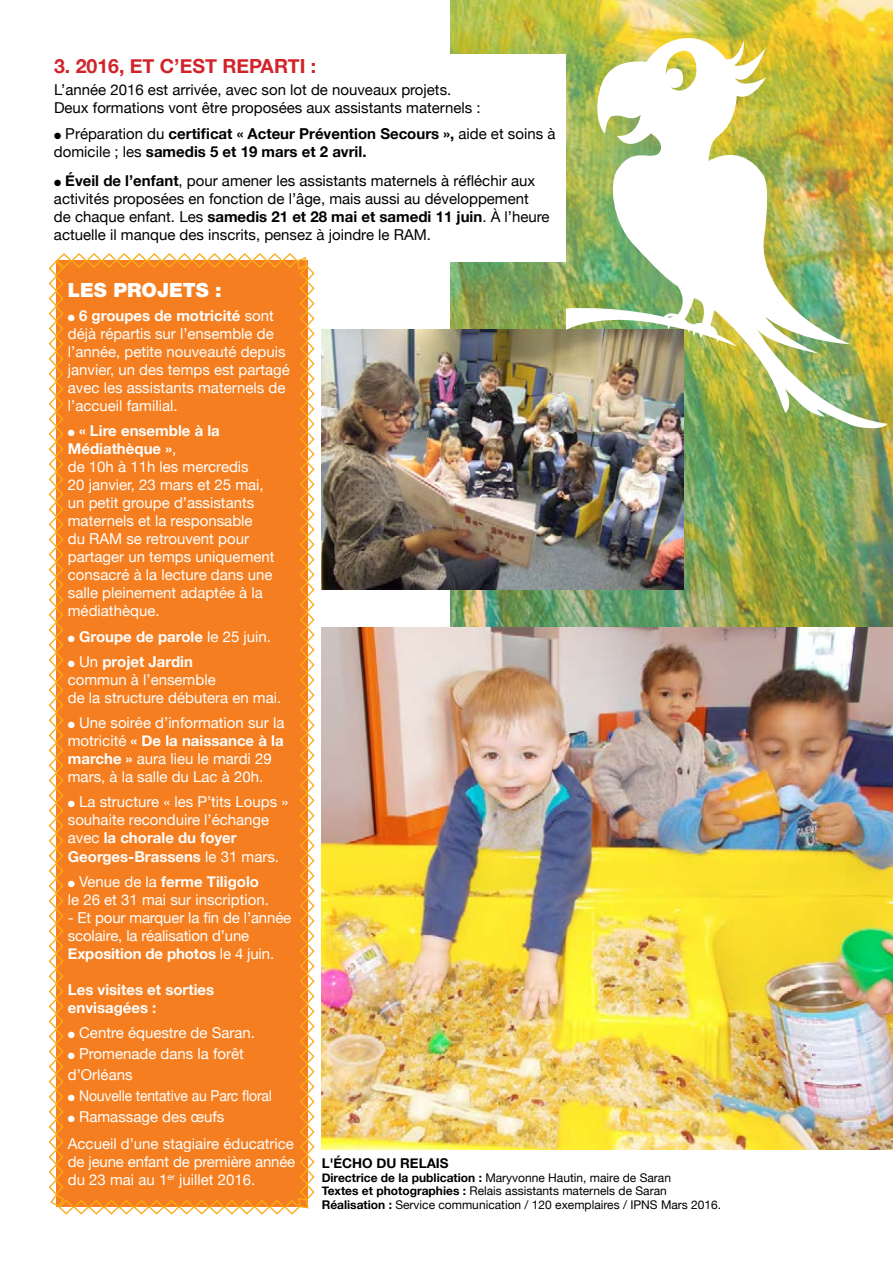
<style>
.page{position:relative;width:893px;height:1263px;background:#fff}
.page>*{position:absolute;margin:0;border:0;box-sizing:border-box;transform-origin:0 0}
.t1{font:700 19.5px "Helvetica Neue";color:#d2232a}
.t2{font:900 19.5px "Helvetica Neue LT Std";color:#fff}
.t3{font:15px/18px "Helvetica Neue";color:#fff}
.t4{font:15px/18px "Helvetica Neue";color:#000}
.t5{font:700 15px/18px "Helvetica Neue";color:#000}
.t6{font:700 15px/18px "Helvetica Neue";color:#fff}
.t7{font:15px "Helvetica Neue";color:#fff;scale:.93 1}
.t8{font:700 13.5px "Helvetica Neue";color:#000}
.t9{font:12px/13.5px "Helvetica Neue";color:#000}
.s1{font-weight:400}
.s2{font-weight:700}
</style>
<div class="page">
<img style="left:451px;top:0;width:442px;height:627px">
<div style="left:54px;top:54px;width:512px;height:207px;background:#fff"></div>
<img style="left:322px;top:330px;width:361px;height:259px">
<svg style="left:48px;top:253px;width:267px;height:962px;background:#f5862b"></svg>
<img style="left:322px;top:627px;width:571px;height:522px">
<img style="left:566px;top:38px;width:322px;height:393px">
<h1 class="t1" style="left:54px;top:51px;width:264px">3. 2016, et c’est RePaRti :</h1>
<p class="t4" style="left:54px;top:81px;width:428px">L’année 2016 est arrivée, avec son lot de nouveaux projets.<br>Deux formations vont être proposées aux assistants maternels :</p>
<p class="t5" style="left:54px;top:125px;width:503px">● <span class="s1">Préparation du</span> certificat « acteur Prévention secours », <span class="s1">aide et soins à domicile ; les</span> samedis 5 et 19 mars et 2 avril.</p>
<p class="t4" style="left:54px;top:171px;width:497px">● <span class="s2">Éveil de l’enfant</span>, pour amener les assistants maternels à réfléchir aux activités proposées en fonction de l’âge, mais aussi au développement<br>de chaque enfant. Les <span class="s2">samedis 21 et 28 mai et samedi 11 juin</span>. À l’heure actuelle il manque des inscrits, pensez à joindre le RAM.</p>
<h1 class="t2" style="left:68px;top:278px;width:155px">LES PROJETS :</h1>
<p class="t3" style="left:68px;top:307px;width:224px">● <span class="s2">6 groupes de motricité</span> sont déjà répartis sur l’ensemble de l’année, petite nouveauté depuis janvier, un des temps est partagé avec les assistants maternels de l’accueil familial.</p>
<p class="t3" style="left:68px;top:422px;width:208px">● <span class="s2">« lire ensemble à la<br>Médiathèque »</span>,<br>de 10h à 11h les mercredis<br>20 janvier, 23 mars et 25 mai, un petit groupe d’assistants maternels et la responsable<br>du RAM se retrouvent pour partager un temps uniquement consacré à la lecture dans une salle pleinement adaptée à la médiathèque.</p>
<p class="t6" style="left:68px;top:628px;width:205px">● Groupe de parole <span class="s1">le 25 juin.</span></p>
<p class="t3" style="left:68px;top:652px;width:215px">● Un <span class="s2">projet Jardin<br></span>commun à l’ensemble<br>de la structure débutera en mai.</p>
<p class="t3" style="left:68px;top:714px;width:218px">● Une soirée d’information sur la motricité <span class="s2">« De la naissance à la marche »</span> aura lieu le mardi 29 mars, à la salle du Lac à 20h.</p>
<p class="t3" style="left:68px;top:793px;width:222px">● La structure « les P’tits Loups » souhaite reconduire l’échange avec <span class="s2">la chorale du foyer<br>Georges-Brassens</span> le 31 mars.</p>
<p class="t3" style="left:68px;top:872px;width:203px">● Venue de la <span class="s2">ferme Tiligolo </span>le 26 et 31 mai sur inscription.</p>
<p class="t3" style="left:68px;top:908px;width:225px">- Et pour marquer la fin de l’année scolaire, la réalisation d’une<br><span class="s2">Exposition de photos</span> le 4 juin.</p>
<p class="t6" style="left:68px;top:981px;width:148px">Les visites et sorties envisagées :</p>
<p class="t3" style="left:68px;top:1023px;width:189px">● Centre équestre de Saran.</p>
<p class="t3" style="left:68px;top:1043px;width:178px;line-height:21px">● Promenade dans la forêt d’Orléans</p>
<p class="t7" style="left:68px;top:1087px;width:221px">● Nouvelle tentative au Parc floral</p>
<p class="t3" style="left:68px;top:1103px;width:228px;line-height:27px">● Ramassage des œufs<br>Accueil d’une stagiaire éducatrice</p>
<p class="t3" style="left:68px;top:1152px;width:229px">de jeune enfant de première année du 23 mai au 1<sup>er</sup> juillet 2016.</p>
<p class="t8" style="left:322px;top:1153px;width:129px">l'écho Du Relais</p>
<p class="t9" style="left:322px;top:1171px;width:401px"><span class="s2">Directrice de la publication :</span> Maryvonne Hautin, maire de Saran<br><span class="s2">textes et photographies :</span> Relais assistants maternels de Saran<br><span class="s2">Réalisation :</span> Service communication / 120 exemplaires / IPNS Mars 2016.</p>
</div>
